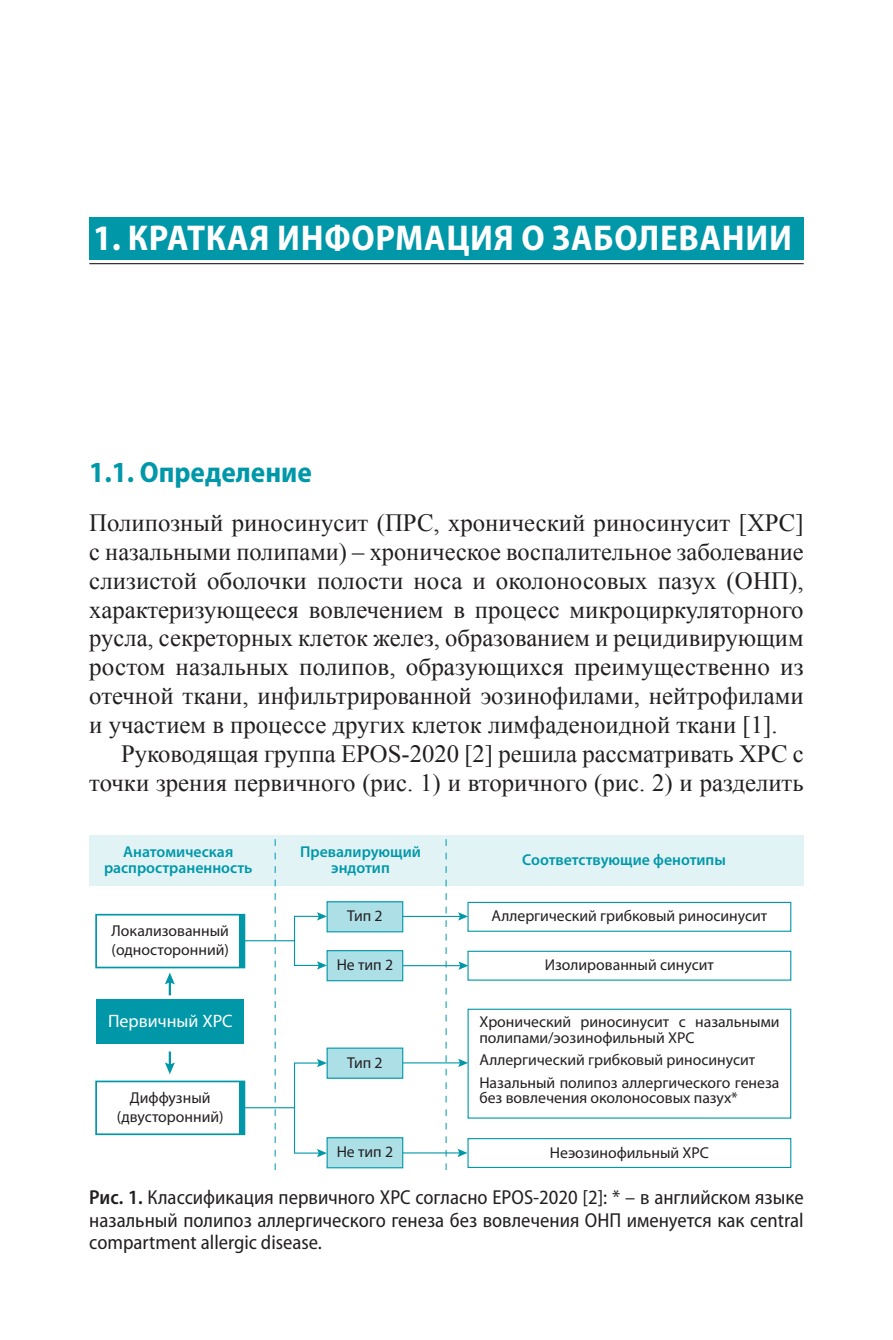
<style>
.page{position:relative;width:893px;height:1340px;background:#fff}
.page>*{position:absolute;margin:0;border:0;box-sizing:border-box;transform-origin:0 0}
.t1{font:700 semi-condensed 36px "Myriad Pro";letter-spacing:.02em;color:#fff}
.t2{font:700 semi-condensed 29.25px "Myriad Pro";color:#0098a9}
.t3{font:24.75px/28.8px "Times New Roman";color:#231f20;text-align:justify}
.t4{font:semi-condensed 20.25px/22.5px "Myriad Pro";color:#231f20;text-align:justify}
.t5{font:18px "Myriad Pro";color:#fff}
.t6{font:15.75px/18.9px "Myriad Pro";color:#231f20}
.t7{font:600 15.75px/15.8px "Myriad Pro";color:#0098a9;text-align:center}
.s1{font-weight:600}
</style>
<div class="page">
<div style="left:89px;top:217px;width:715px;height:43px;background:#0098a9"></div>
<hr style="left:89px;top:263px;width:715px;height:1px;background:#231f20">
<div style="left:89px;top:835px;width:714px;height:50px;background:#e2f3f6"></div>
<div style="left:96px;top:999px;width:148px;height:45px;background:#0098a9"></div>
<div style="left:95px;top:913px;width:150px;height:55px;border:2px solid #0098a9"></div>
<div style="left:239px;top:914px;width:5px;height:53px;background:#0098a9"></div>
<div style="left:95px;top:1080px;width:150px;height:55px;border:2px solid #0098a9"></div>
<div style="left:239px;top:1081px;width:5px;height:53px;background:#0098a9"></div>
<div style="left:327px;top:901px;width:76px;height:30px;background:#addfe7"></div>
<div style="left:327px;top:901px;width:76px;height:31px;border:1px solid #0098a9"></div>
<div style="left:327px;top:950px;width:76px;height:30px;background:#addfe7"></div>
<div style="left:327px;top:950px;width:76px;height:31px;border:1px solid #0098a9"></div>
<div style="left:327px;top:1048px;width:76px;height:30px;background:#addfe7"></div>
<div style="left:327px;top:1047px;width:76px;height:31px;border:1px solid #0098a9"></div>
<div style="left:327px;top:1137px;width:76px;height:30px;background:#addfe7"></div>
<div style="left:327px;top:1137px;width:76px;height:31px;border:1px solid #0098a9"></div>
<div style="left:467px;top:1138px;width:324px;height:29px;border:1px solid #0098a9"></div>
<div style="left:467px;top:901px;width:324px;height:30px;border:1px solid #0098a9"></div>
<div style="left:467px;top:950px;width:324px;height:30px;border:1px solid #0098a9"></div>
<div style="left:468px;top:1008px;width:323px;height:110px;border:1px solid #0098a9"></div>
<svg style="left:275px;top:839px;width:1px;height:331px"></svg>
<svg style="left:446px;top:839px;width:1px;height:331px"></svg>
<svg style="left:165px;top:972px;width:10px;height:23px"></svg>
<svg style="left:165px;top:1051px;width:10px;height:23px"></svg>
<hr style="left:244px;top:940px;width:51px;height:1px;background:#0098a9">
<div style="left:294px;top:915px;width:27px;height:51px;border:1px solid #0098a9"></div>
<svg style="left:317px;top:912px;width:10px;height:8px"></svg>
<svg style="left:317px;top:961px;width:10px;height:8px"></svg>
<hr style="left:244px;top:1107px;width:51px;height:1px;background:#0098a9">
<div style="left:294px;top:1062px;width:27px;height:91px;border:1px solid #0098a9"></div>
<svg style="left:317px;top:1058px;width:10px;height:9px"></svg>
<svg style="left:317px;top:1148px;width:10px;height:9px"></svg>
<hr style="left:403px;top:1062px;width:58px;height:1px;background:#0098a9">
<svg style="left:458px;top:1058px;width:10px;height:9px"></svg>
<hr style="left:403px;top:1152px;width:58px;height:1px;background:#0098a9">
<svg style="left:458px;top:1149px;width:9px;height:8px"></svg>
<hr style="left:402px;top:915px;width:59px;height:2px;background:#0098a9">
<svg style="left:458px;top:912px;width:10px;height:8px"></svg>
<hr style="left:403px;top:965px;width:59px;height:1px;background:#0098a9">
<svg style="left:458px;top:961px;width:10px;height:8px"></svg>
<h1 class="t1" style="left:93px;top:224px;width:700px">1. КРАТКАЯ ИНФОРМАЦИЯ О ЗАБОЛЕВАНИИ</h1>
<p class="t2" style="left:89px;top:460px;width:224px">1.1. Определение</p>
<p class="t3" style="left:89px;top:508px;width:716px">Полипозный риносинусит (ПРС, хронический риносинусит [ХРС] с назальными полипами) – хроническое воспалительное заболевание слизистой оболочки полости носа и околоносовых пазух (ОНП), характеризующееся вовлечением в процесс микроциркуляторного русла, секреторных клеток желез, образованием и рецидивирующим ростом назальных полипов, образующихся преимущественно из отечной ткани, инфильтрированной эозинофилами, нейтрофилами и участием в процессе других клеток лимфаденоидной ткани [1].</p>
<p class="t3" style="left:89px;top:739px;width:716px;text-align:right">Руководящая группа EPOS-2020 [2] решила рассматривать ХРС с точки зрения первичного (рис. 1) и вторичного (рис. 2) и разделить</p>
<p class="t7" style="left:104px;top:843px;width:150px">Анатомическая распространенность</p>
<p class="t7" style="left:300px;top:843px;width:122px">Превалирующий эндотип</p>
<p class="t7" style="left:522px;top:851px;width:205px">Соответствующие фенотипы</p>
<p class="t6" style="left:112px;top:922px;width:119px">Локализованный (односторонний)</p>
<p class="t5" style="left:108px;top:1014px;width:126px">Первичный ХРС</p>
<p class="t6" style="left:117px;top:1089px;width:108px;text-align:center">Диффузный (двусторонний)</p>
<p class="t6" style="left:347px;top:908px;width:37px">Тип 2</p>
<p class="t6" style="left:337px;top:956px;width:58px">Не тип 2</p>
<p class="t6" style="left:347px;top:1054px;width:37px">Тип 2</p>
<p class="t6" style="left:491px;top:908px;width:277px">Аллергический грибковый риносинусит</p>
<p class="t6" style="left:545px;top:956px;width:171px">Изолированный синусит</p>
<p class="t6" style="left:479px;top:1014px;width:302px;line-height:15.8px">Хронический риносинусит с назальными полипами/эозинофильный ХРС</p>
<p class="t6" style="left:479px;top:1049px;width:302px;line-height:22.5px">Аллергический грибковый риносинусит<br>Назальный полипоз аллергического генеза</p>
<p class="t6" style="left:479px;top:1089px;width:260px">без вовлечения околоносовых пазух*</p>
<p class="t6" style="left:337px;top:1143px;width:58px">Не тип 2</p>
<p class="t6" style="left:550px;top:1144px;width:161px">Неэозинофильный ХРС</p>
<p class="t4" style="left:89px;top:1187px;width:716px"><span class="s1">Рис. 1.</span> Классификация первичного ХРС согласно EPOS-2020 [2]: * – в английском языке назальный полипоз аллергического генеза без вовлечения ОНП именуется как central compartment allergic disease.</p>
</div>
